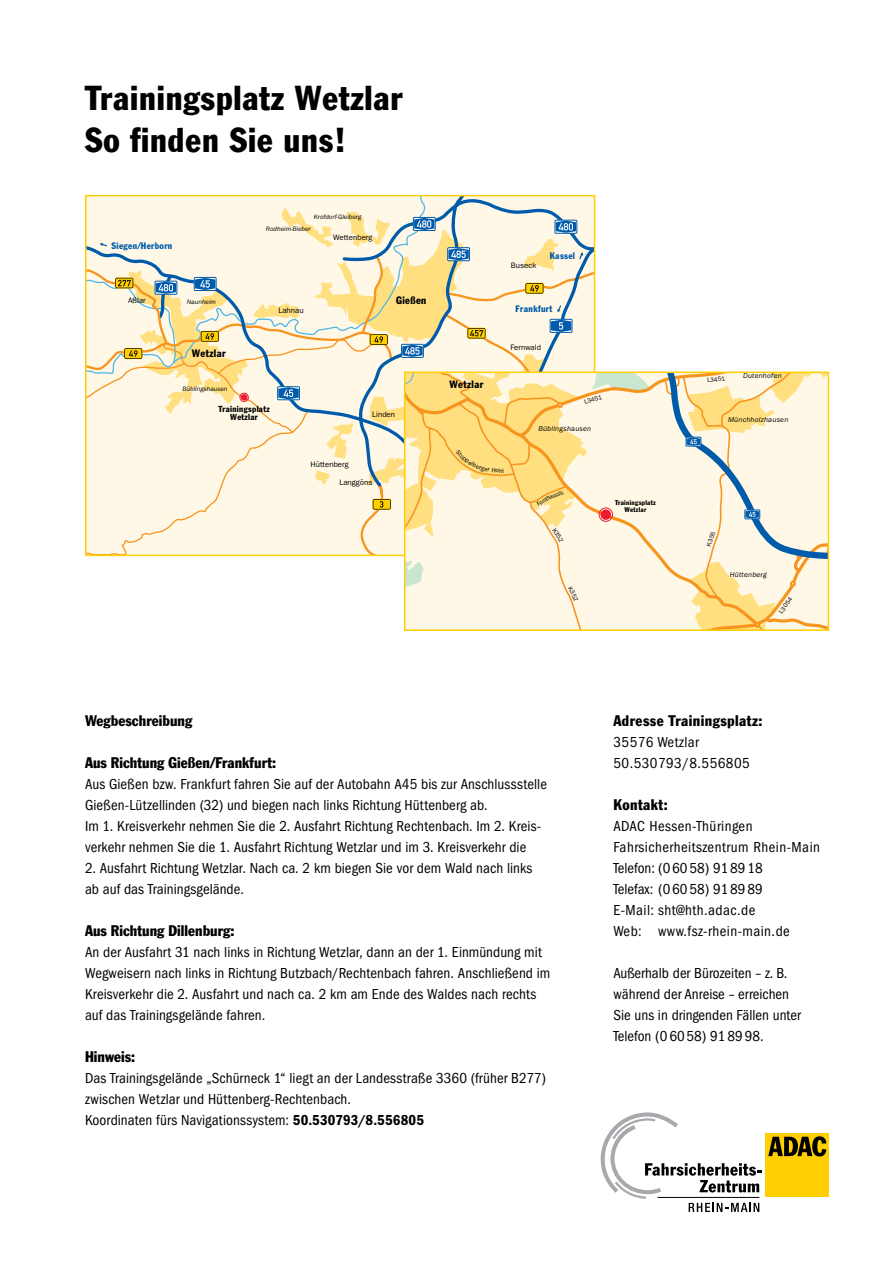
<style>
.page{position:relative;width:893px;height:1263px;background:#fff}
.page>*{position:absolute;margin:0;border:0;box-sizing:border-box;transform-origin:0 0}
.t1{font:condensed 33.75px/42px "Franklin Gothic LT";letter-spacing:.025em;color:#000}
.t2{font:condensed 15px/21px "ITC Franklin Gothic Std";letter-spacing:.005em;color:#000}
.t3{font:condensed 15px/21px "ITC Franklin Gothic Std";letter-spacing:.03em;color:#000}
.t4{font:condensed 15px "Franklin Gothic LT";letter-spacing:.005em;color:#000}
.t5{font:condensed 15px "Franklin Gothic LT";letter-spacing:.03em;color:#000}
.t6{font:condensed 10.5px "Franklin Gothic LT";letter-spacing:.03em;color:#000}
.t7{font:condensed 9.3px "Franklin Gothic LT";letter-spacing:.03em;color:#005baa}
.t8{font:condensed 8.55px/7.9px "Franklin Gothic LT";letter-spacing:.03em;color:#000;text-align:center}
.t9{font:7.95px "ITC Franklin Gothic Std";color:#000}
.t10{font:italic 7.35px "ITC Franklin Gothic Std";letter-spacing:.03em;color:#000}
.t11{font:condensed 6.9px/6.3px "Franklin Gothic LT";letter-spacing:.03em;color:#000;text-align:center}
.t12{font:italic 6.6px "ITC Franklin Gothic Std";color:#000}
.t13{font:condensed 6.3px "ITC Franklin Gothic Std";color:#000}
.s1{font-family:"ITC Franklin Gothic Std Dm Cd";font-stretch:normal}
</style>
<div class="page">
<div style="left:88px;top:198px;width:504px;height:9px;background:#fff8e7"></div>
<div style="left:765px;top:1133px;width:64px;height:64px;background:#ffcf01"></div>
<svg style="left:768px;top:1136px;width:58px;height:20px"></svg>
<svg style="left:601px;top:1112px;width:160px;height:100px"></svg>
<svg style="left:86px;top:207px;width:742px;height:423px"></svg>
<h1 class="t1" style="left:85px;top:77px;width:319px">Trainingsplatz Wetzlar<br>So finden Sie uns!</h1>
<p class="t7" style="left:111px;top:240px;width:63px">Siegen/Herborn</p>
<p class="t12" style="left:314px;top:214px;width:49px">Krofdorf-Gleiberg</p>
<p class="t12" style="left:266px;top:225px;width:46px">Rodheim-Bieber</p>
<p class="t9" style="left:333px;top:233px;width:41px">Wettenberg</p>
<p class="t9" style="left:128px;top:296px;width:19px">Aßlar</p>
<p class="t12" style="left:187px;top:298px;width:30px">Naunheim</p>
<p class="t9" style="left:278px;top:305px;width:27px">Lahnau</p>
<p class="t6" style="left:192px;top:347px;width:35px">Wetzlar</p>
<p class="t12" style="left:183px;top:385px;width:46px">Büblingshausen</p>
<p class="t8" style="left:218px;top:405px;width:53px">Trainingsplatz<br>Wetzlar</p>
<p class="t6" style="left:396px;top:294px;width:32px">Gießen</p>
<p class="t9" style="left:372px;top:410px;width:24px">Linden</p>
<p class="t9" style="left:311px;top:460px;width:40px">Hüttenberg</p>
<p class="t9" style="left:339px;top:478px;width:35px">Langgöns</p>
<p class="t6" style="left:450px;top:378px;width:35px">Wetzlar</p>
<p class="t9" style="left:511px;top:261px;width:27px">Buseck</p>
<p class="t7" style="left:550px;top:250px;width:27px">Kassel</p>
<p class="t7" style="left:515px;top:303px;width:38px">Frankfurt</p>
<p class="t9" style="left:511px;top:343px;width:32px">Fernwald</p>
<p class="t10" style="left:538px;top:425px;width:54px">Büblingshausen</p>
<p class="t13" style="left:554px;top:492px;width:10px;rotate:-21deg">sstr</p>
<p class="t11" style="left:615px;top:500px;width:42px">Trainingsplatz<br>Wetzlar</p>
<p class="t10" style="left:743px;top:371px;width:40px">Dutenhofen</p>
<p class="t10" style="left:728px;top:416px;width:62px">Münchholzhausen</p>
<p class="t10" style="left:730px;top:570px;width:39px">Hüttenberg</p>
<p class="t4" style="left:85px;top:712px;width:109px">Wegbeschreibung</p>
<p class="t4" style="left:85px;top:754px;width:193px">Aus Richtung Gießen/Frankfurt:</p>
<p class="t2" style="left:85px;top:774px;width:463px">Aus Gießen bzw. Frankfurt fahren Sie auf der Autobahn A45 bis zur Anschlussstelle Gießen-Lützellinden (32) und biegen nach links Richtung Hüttenberg ab.<br>Im 1. Kreisverkehr nehmen Sie die 2. Ausfahrt Richtung Rechtenbach. Im 2. Kreis&shy;verkehr nehmen Sie die 1. Ausfahrt Richtung Wetzlar und im 3. Kreisverkehr die</p>
<p class="t2" style="left:85px;top:858px;width:449px">2. Ausfahrt Richtung Wetzlar. Nach ca. 2 km biegen Sie vor dem Wald nach links ab auf das Trainingsgelände.</p>
<p class="t4" style="left:85px;top:922px;width:151px">Aus Richtung Dillenburg:</p>
<p class="t2" style="left:85px;top:942px;width:467px">An der Ausfahrt 31 nach links in Richtung Wetzlar, dann an der 1. Einmündung mit Wegweisern nach links in Richtung Butzbach/Rechtenbach fahren. Anschließend im Kreisverkehr die 2. Ausfahrt und nach ca. 2 km am Ende des Waldes nach rechts auf das Trainingsgelände fahren.</p>
<p class="t4" style="left:85px;top:1048px;width:52px">Hinweis:</p>
<p class="t2" style="left:85px;top:1068px;width:463px">Das Trainingsgelände „Schürneck 1“ liegt an der Landesstraße 3360 (früher B277) zwischen Wetzlar und Hüttenberg-Rechtenbach.<br>Koordinaten fürs Navigationssystem: <span class="s1">50.530793/8.556805</span></p>
<p class="t5" style="left:613px;top:712px;width:151px">Adresse Trainingsplatz:</p>
<p class="t3" style="left:613px;top:732px;width:138px">35576 Wetzlar<br>50.530793/8.556805</p>
<p class="t5" style="left:613px;top:796px;width:56px">Kontakt:</p>
<p class="t3" style="left:613px;top:816px;width:208px">ADAC Hessen-Thüringen<br>Fahrsicherheitszentrum Rhein-Main<br>Telefon: (06058) 918918<br>Telefax: (06058) 918989<br>E-Mail: sht@hth.adac.de<br>Web: www.fsz-rhein-main.de</p>
<p class="t2" style="left:613px;top:963px;width:189px">Außerhalb der Bürozeiten – z. B. während der Anreise – erreichen<br>Sie uns in dringenden Fällen unter<br>Telefon (06058) 918998.</p>
</div>
